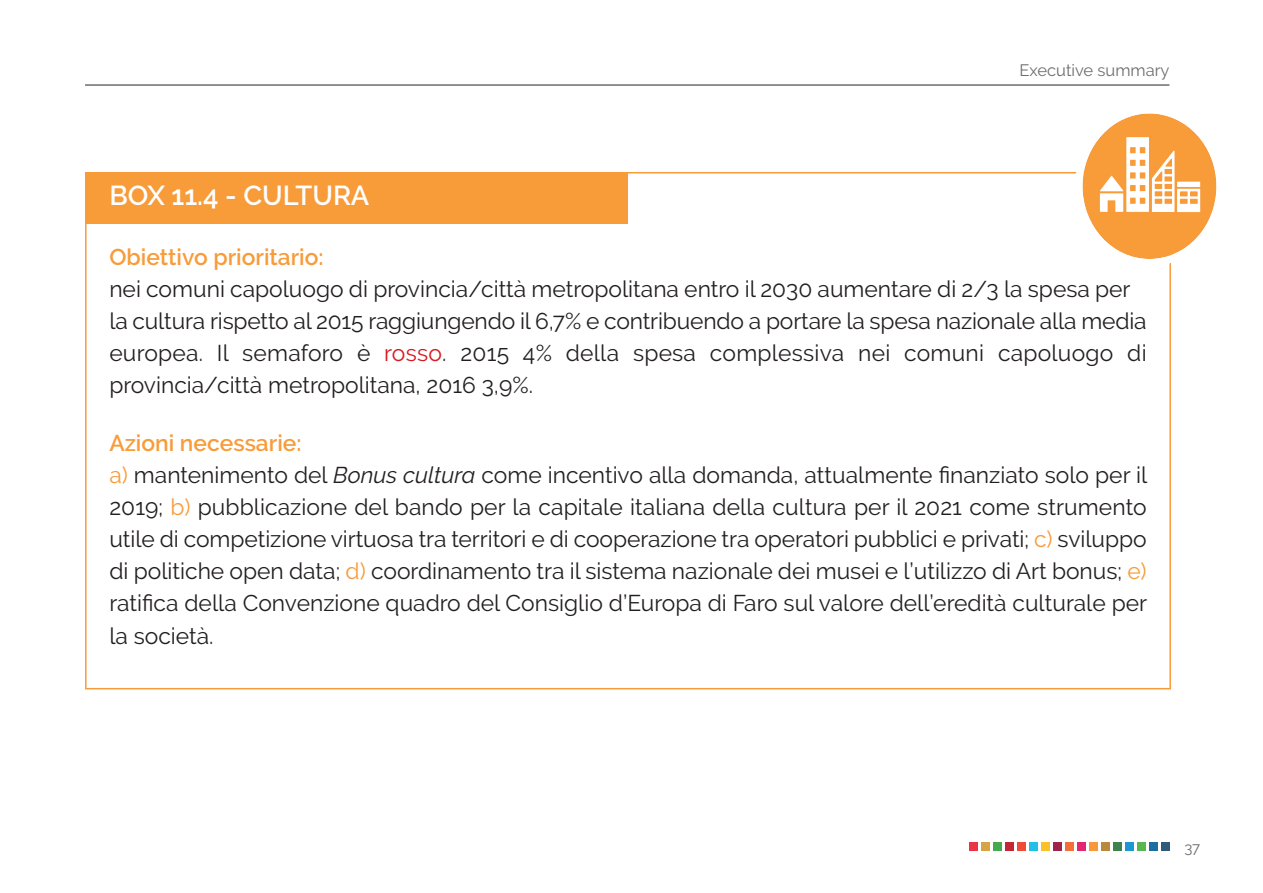
<style>
.page{position:relative;width:1263px;height:893px;background:#fff}
.page>*{position:absolute;margin:0;border:0;box-sizing:border-box;transform-origin:0 0}
.t1{font:600 27.3px "Raleway";color:#fff}
.t2{font:22.8px/32.1px "Raleway";color:#231f20}
.t3{font:600 22.8px "Raleway";color:#f89b39}
.t4{font:16.5px "Raleway";color:#6c6d70}
.t5{font:15px "Raleway";color:#6c6d70}
.s1{color:#d8171f}
.s2{font-weight:600;color:#f89b39}
.s3{color:#f89b39}
.s4{font-style:italic}
</style>
<div class="page">
<hr style="left:85px;top:84px;width:1084px;height:2px;background:#6c6d70">
<div style="left:969px;top:843px;width:8px;height:8px;background:#eb3445"></div>
<div style="left:981px;top:843px;width:8px;height:8px;background:#d7a345"></div>
<div style="left:993px;top:843px;width:8px;height:8px;background:#45a950"></div>
<div style="left:1005px;top:843px;width:8px;height:8px;background:#c52635"></div>
<div style="left:1017px;top:843px;width:8px;height:8px;background:#ef4b37"></div>
<div style="left:1029px;top:843px;width:8px;height:8px;background:#22c0e5"></div>
<div style="left:1041px;top:843px;width:9px;height:8px;background:#fac129"></div>
<div style="left:1053px;top:843px;width:9px;height:8px;background:#9d244a"></div>
<div style="left:1065px;top:843px;width:9px;height:8px;background:#f26f39"></div>
<div style="left:1077px;top:843px;width:9px;height:8px;background:#e32572"></div>
<div style="left:1089px;top:843px;width:9px;height:8px;background:#f89939"></div>
<div style="left:1101px;top:843px;width:9px;height:8px;background:#b78a3d"></div>
<div style="left:1113px;top:843px;width:9px;height:8px;background:#3e8250"></div>
<div style="left:1125px;top:843px;width:9px;height:8px;background:#1e96d3"></div>
<div style="left:1137px;top:843px;width:9px;height:8px;background:#58b84d"></div>
<div style="left:1149px;top:843px;width:9px;height:8px;background:#1d6da2"></div>
<div style="left:1161px;top:843px;width:9px;height:8px;background:#30597b"></div>
<div style="left:85px;top:172px;width:543px;height:52px;background:#f89b39"></div>
<svg style="left:1075px;top:113px;width:142px;height:153px"></svg>
<p class="t4" style="left:1019px;top:61px;width:151px">Executive summary</p>
<p class="t1" style="left:109px;top:180px;width:261px">BOX 11.4 - CULTURA</p>
<p class="t3" style="left:109px;top:244px;width:216px">Obiettivo prioritario:</p>
<p class="t2" style="left:109px;top:273px;width:1039px">nei comuni capoluogo di provincia/città metropolitana entro il 2030 aumentare di 2/3 la spesa per la cultura rispetto al 2015 raggiungendo il 6,7% e contribuendo a portare la spesa nazionale alla media europea. Il semaforo è <span class="s1">rosso</span>. 2015 4% della spesa complessiva nei comuni capoluogo di provincia/città metropolitana, 2016 3,9%.</p>
<p class="t2" style="left:109px;top:427px;width:1039px"><span class="s2">Azioni necessarie:<br></span><span class="s3">a)</span> mantenimento del <span class="s4">Bonus cultura</span> come incentivo alla domanda, attualmente finanziato solo per il 2019; <span class="s3">b)</span> pubblicazione del bando per la capitale italiana della cultura per il 2021 come strumento utile di competizione virtuosa tra territori e di cooperazione tra operatori pubblici e privati; <span class="s3">c)</span> sviluppo di politiche open data; <span class="s3">d)</span> coordinamento tra il sistema nazionale dei musei e l’utilizzo di Art bonus; <span class="s3">e) </span>ratifica della Convenzione quadro del Consiglio d’Europa di Faro sul valore dell’eredità culturale per la società.</p>
<p class="t5" style="left:1184px;top:839px;width:17px">37</p>
</div>
